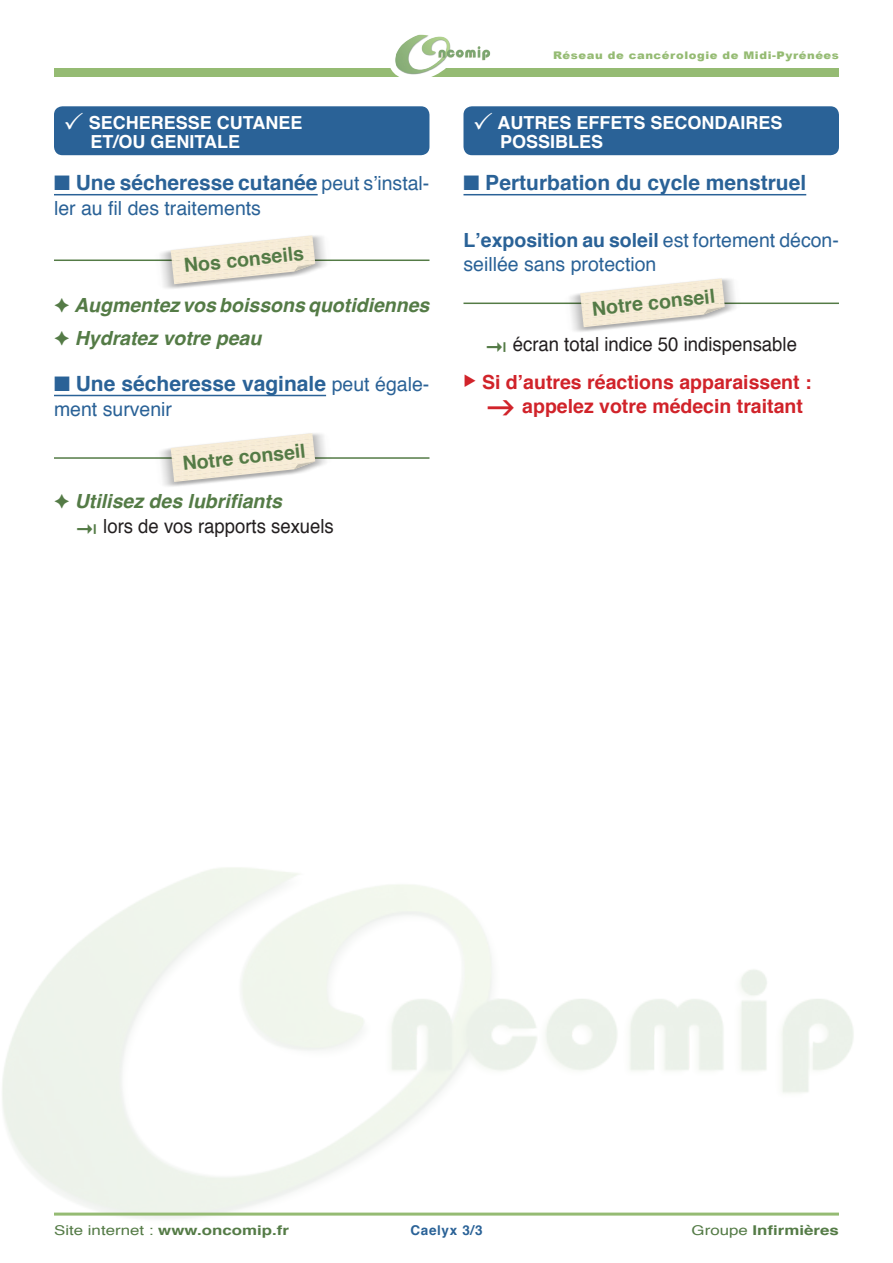
<style>
.page{position:relative;width:893px;height:1263px;background:#fff}
.page>*{position:absolute;margin:0;border:0;box-sizing:border-box;transform-origin:0 0}
.t1{font:700 21px "Helvetica";color:#2a6297}
.t2{font:19.5px/24.8px "Helvetica";color:#2a6297}
.t3{font:19.5px/24.8px "Helvetica";color:#231f20;scale:.95 1}
.t4{font:700 19.5px/24px "Helvetica";color:#d1232a}
.t5{font:italic 700 19.5px/33.3px "Helvetica";color:#547b46}
.t6{font:700 19.5px "Helvetica";color:#547b46}
.t7{font:700 18px/19.5px "Helvetica";color:#fff}
.t8{font:700 13.5px "Helvetica";color:#547b46;scale:1.25 1}
.t9{font:700 13.5px "Helvetica";letter-spacing:.05em;color:#2a6297}
.t10{font:900 10.5px "Arial";letter-spacing:.05em;color:#95bb73;scale:1.1 1}
.s1{font-weight:400;font-size:19.5px}
.s2{color:#547b46}
.s3{font-weight:700;font-style:italic;color:#547b46}
.s4{font-weight:700}
.s5{font-weight:400}
</style>
<div class="page">
<div style="left:54px;top:68px;width:785px;height:9px;background:#95bb73"></div>
<img style="left:390px;top:34px;width:101px;height:79px">
<hr style="left:54px;top:194px;width:264px;height:1px;background:#2a6297">
<hr style="left:54px;top:395px;width:272px;height:1px;background:#2a6297">
<hr style="left:54px;top:1212px;width:785px;height:3px;background:#95bb73">
<hr style="left:463px;top:194px;width:343px;height:1px;background:#2a6297">
<div style="left:463px;top:106px;width:376px;height:49px;background:#2a6297;border-radius:9px"></div>
<div style="left:54px;top:106px;width:375px;height:49px;background:#2a6297;border-radius:9px"></div>
<hr style="left:463px;top:303px;width:376px;height:1px;background:#547b46">
<svg style="left:580px;top:278px;width:145px;height:49px"></svg>
<hr style="left:54px;top:457px;width:375px;height:2px;background:#547b46">
<img style="left:145px;top:433px;width:198px;height:54px">
<svg style="left:171px;top:433px;width:145px;height:49px"></svg>
<hr style="left:54px;top:259px;width:375px;height:2px;background:#547b46">
<img style="left:145px;top:235px;width:198px;height:54px">
<svg style="left:171px;top:235px;width:145px;height:49px"></svg>
<p class="t7" style="left:89px;top:113px;width:215px">SECHERESSE CUTANEE<br>ET/OU GENITALE</p>
<p class="t1" style="left:54px;top:166px;width:377px">■ Une sécheresse cutanée <span class="s1">peut s’instal-</span></p>
<p class="t2" style="left:54px;top:196px;width:208px">ler au fil des traitements</p>
<p class="t6" style="left:183px;top:250px;width:122px;rotate:-6deg">Nos conseils</p>
<p class="t5" style="left:54px;top:288px;width:377px">✦ Augmentez vos boissons quotidiennes ✦ Hydratez votre peau</p>
<p class="t1" style="left:54px;top:367px;width:377px">■ Une sécheresse vaginale <span class="s1">peut égale-</span></p>
<p class="t2" style="left:54px;top:397px;width:120px">ment survenir</p>
<p class="t6" style="left:181px;top:448px;width:125px;rotate:-6deg">Notre conseil</p>
<p class="t3" style="left:103px;top:490px;width:244px;text-indent:-49px"><span class="s2">✦</span> <span class="s3">Utilisez des lubrifiants<br></span>lors de vos rapports sexuels</p>
<p class="t10" style="left:553px;top:47px;width:261px">Réseau de cancérologie de Midi-Pyrénées</p>
<p class="t7" style="left:497px;top:113px;width:287px">AUTRES EFFETS SECONDAIRES<br>POSSIBLES</p>
<p class="t1" style="left:463px;top:166px;width:344px">■ Perturbation du cycle menstruel</p>
<p class="t2" style="left:463px;top:228px;width:377px"><span class="s4">L’exposition au soleil</span> est fortement décon&shy;seillée sans protection</p>
<p class="t6" style="left:590px;top:293px;width:125px;rotate:-6deg">Notre conseil</p>
<p class="t3" style="left:513px;top:333px;width:301px">écran total indice 50 indispensable</p>
<p class="t4" style="left:522px;top:371px;width:291px;text-indent:-59px">◆ Si d’autres réactions apparaissent : appelez votre médecin traitant</p>
<p class="t8" style="left:54px;top:1219px;width:189px"><span class="s5">Site internet :</span> www.oncomip.fr</p>
<p class="t9" style="left:410px;top:1219px;width:74px">Caelyx 3/3</p>
<p class="t8" style="left:692px;top:1219px;width:119px"><span class="s5">Groupe</span> infirmières</p>
</div>
